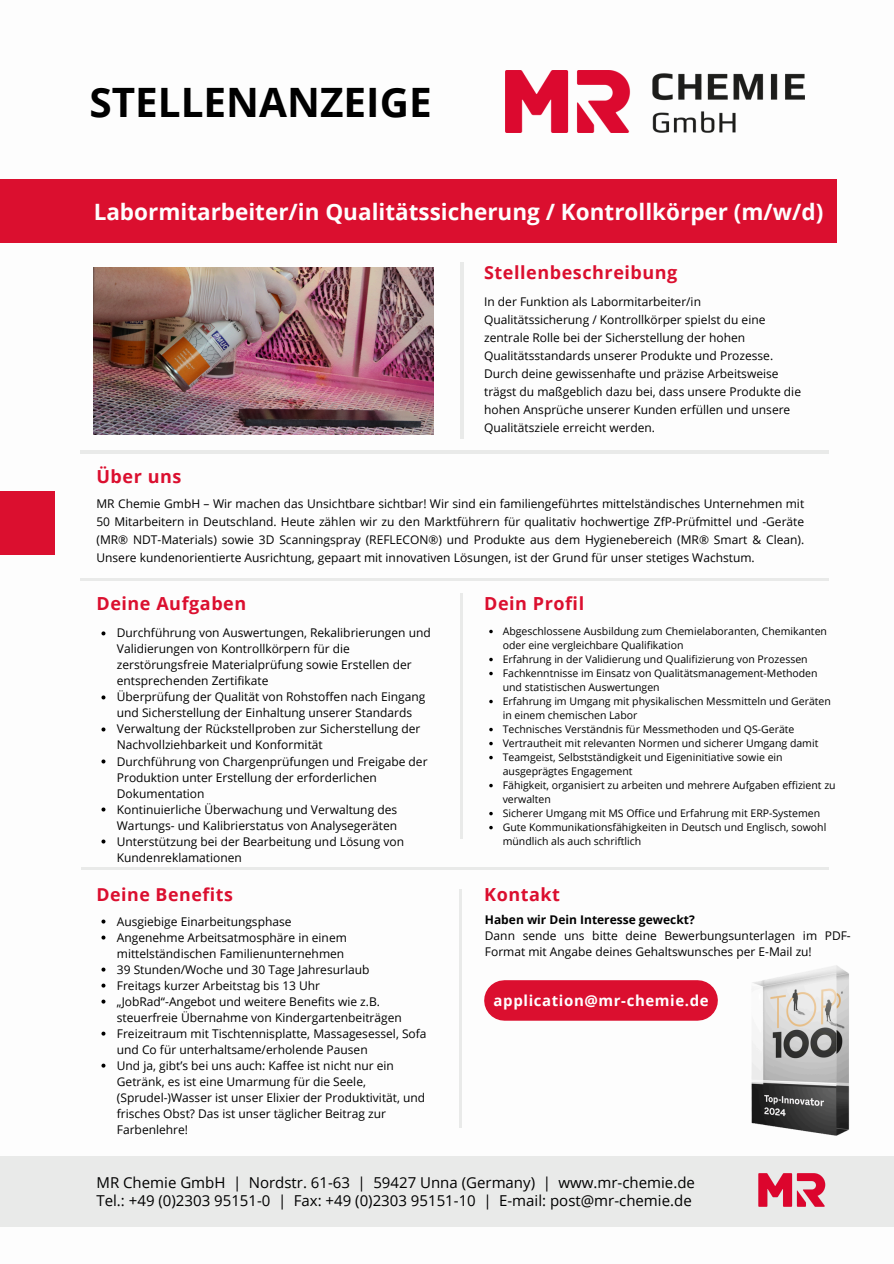
<style>
.page{position:relative;width:894px;height:1264px;background:#fff}
.page>*{position:absolute;margin:0;border:0;box-sizing:border-box;transform-origin:0 0}
.t1{font:700 40.5px "Open Sans";color:#000}
.t2{font:700 22.5px "Open Sans";color:#fefefe}
.t3{font:700 18px "Open Sans";letter-spacing:.03em;color:#db0f2f}
.t4{font:700 17.85px "Open Sans";letter-spacing:.03em;color:#db0f2f}
.t5{font:15px/18px "Open Sans";color:#000}
.t6{font:700 15px "Open Sans";letter-spacing:.04em;color:#fff}
.t7{font:12px/16px "Open Sans";color:#000}
.t8{font:10.5px/14px "Open Sans";color:#000}
.s1{font-weight:700}
</style>
<div class="page">
<hr style="left:81px;top:451px;width:747px;height:2px;background:#e9eae9">
<hr style="left:460px;top:262px;width:3px;height:176px;background:#e9eae9">
<div style="left:0;top:1156px;width:893px;height:71px;background:#e9eae9"></div>
<img style="left:94px;top:267px;width:339px;height:168px">
<div style="left:0;top:179px;width:836px;height:63px;background:#db0f2f"></div>
<div style="left:0;top:491px;width:55px;height:64px;background:#db0f2f"></div>
<hr style="left:81px;top:578px;width:747px;height:2px;background:#e9eae9">
<hr style="left:460px;top:593px;width:2px;height:245px;background:#e9eae9">
<hr style="left:82px;top:867px;width:746px;height:2px;background:#e9eae9">
<hr style="left:459px;top:889px;width:2px;height:238px;background:#e9eae9">
<img style="left:696px;top:965px;width:154px;height:171px">
<img style="left:758px;top:1173px;width:68px;height:34px">
<img style="left:505px;top:71px;width:298px;height:62px">
<svg style="left:101px;top:919px;width:4px;height:4px"></svg>
<svg style="left:101px;top:935px;width:4px;height:4px"></svg>
<svg style="left:101px;top:967px;width:4px;height:4px"></svg>
<svg style="left:101px;top:983px;width:4px;height:4px"></svg>
<svg style="left:101px;top:999px;width:4px;height:4px"></svg>
<svg style="left:101px;top:1031px;width:4px;height:4px"></svg>
<svg style="left:101px;top:1063px;width:4px;height:4px"></svg>
<div style="left:504px;top:980px;width:193px;height:40px;background:#db0f2f"></div>
<svg style="left:101px;top:631px;width:4px;height:4px"></svg>
<svg style="left:101px;top:695px;width:4px;height:4px"></svg>
<svg style="left:101px;top:727px;width:4px;height:4px"></svg>
<svg style="left:101px;top:759px;width:4px;height:4px"></svg>
<svg style="left:101px;top:807px;width:4px;height:4px"></svg>
<svg style="left:101px;top:839px;width:4px;height:4px"></svg>
<p class="t1" style="left:89px;top:73px;width:344px">STELLENANZEIGE</p>
<h3 class="t2" style="left:94px;top:196px;width:731px">Labormitarbeiter/in Qualitätssicherung / Kontrollkörper (m/w/d)</h3>
<p class="t3" style="left:96px;top:464px;width:86px">Über uns</p>
<p class="t3" style="left:484px;top:260px;width:195px">Stellenbeschreibung</p>
<p class="t7" style="left:484px;top:292px;width:318px;line-height:18px">In der Funktion als Labormitarbeiter/in Qualitätssicherung / Kontrollkörper spielst du eine zentrale Rolle bei der Sicherstellung der hohen Qualitätsstandards unserer Produkte und Prozesse.<br>Durch deine gewissenhafte und präzise Arbeitsweise trägst du maßgeblich dazu bei, dass unsere Produkte die hohen Ansprüche unserer Kunden erfüllen und unsere Qualitätsziele erreicht werden.</p>
<p class="t7" style="left:96px;top:494px;width:709px;line-height:18px;text-align:justify">MR Chemie GmbH – Wir machen das Unsichtbare sichtbar! Wir sind ein familiengeführtes mittelständisches Unternehmen mit 50 Mitarbeitern in Deutschland. Heute zählen wir zu den Marktführern für qualitativ hochwertige ZfP-Prüfmittel und -Geräte (MR® NDT-Materials) sowie 3D Scanningspray (REFLECON®) und Produkte aus dem Hygienebereich (MR® Smart &amp; Clean).<br>Unsere kundenorientierte Ausrichtung, gepaart mit innovativen Lösungen, ist der Grund für unser stetiges Wachstum.</p>
<h6 class="t3" style="left:96px;top:591px;width:151px">Deine Aufgaben</h6>
<p class="t7" style="left:117px;top:624px;width:315px">Durchführung von Auswertungen, Rekalibrierungen und Validierungen von Kontrollkörpern für die zerstörungsfreie Materialprüfung sowie Erstellen der entsprechenden Zertifikate</p>
<p class="t7" style="left:117px;top:688px;width:310px">Überprüfung der Qualität von Rohstoffen nach Eingang und Sicherstellung der Einhaltung unserer Standards</p>
<p class="t7" style="left:117px;top:720px;width:305px">Verwaltung der Rückstellproben zur Sicherstellung der<br>Nachvollziehbarkeit und Konformität</p>
<p class="t7" style="left:117px;top:752px;width:312px">Durchführung von Chargenprüfungen und Freigabe der<br>Produktion unter Erstellung der erforderlichen<br>Dokumentation</p>
<p class="t7" style="left:117px;top:800px;width:282px">Kontinuierliche Überwachung und Verwaltung des<br>Wartungs- und Kalibrierstatus von Analysegeräten</p>
<h3 class="t7" style="left:117px;top:832px;width:288px">Unterstützung bei der Bearbeitung und Lösung von<br>Kundenreklamationen</h3>
<h1 class="t4" style="left:96px;top:881px;width:138px">Deine Benefits</h1>
<p class="t7" style="left:117px;top:912px;width:176px">Ausgiebige Einarbeitungsphase</p>
<h2 class="t7" style="left:117px;top:928px;width:231px">Angenehme Arbeitsatmosphäre in einem mittelständischen Familienunternehmen</h2>
<p class="t7" style="left:117px;top:960px;width:254px">39 Stunden/Woche und 30 Tage Jahresurlaub</p>
<h3 class="t7" style="left:117px;top:976px;width:205px">Freitags kurzer Arbeitstag bis 13 Uhr</h3>
<p class="t7" style="left:117px;top:992px;width:286px">„JobRad“-Angebot und weitere Benefits wie z.B. steuerfreie Übernahme von Kindergartenbeiträgen</p>
<h3 class="t7" style="left:117px;top:1024px;width:311px">Freizeitraum mit Tischtennisplatte, Massagesessel, Sofa und Co für unterhaltsame/erholende Pausen</h3>
<h6 class="t7" style="left:117px;top:1056px;width:310px">Und ja, gibt’s bei uns auch: Kaffee ist nicht nur ein Getränk, es ist eine Umarmung für die Seele, (Sprudel-)Wasser ist unser Elixier der Produktivität, und frisches Obst? Das ist unser täglicher Beitrag zur Farbenlehre!</h6>
<p class="t3" style="left:484px;top:591px;width:101px">Dein Profil</p>
<h3 class="t8" style="left:502px;top:624px;width:326px">Abgeschlossene Ausbildung zum Chemielaboranten, Chemikanten oder eine vergleichbare Qualifikation</h3>
<h3 class="t8" style="left:502px;top:652px;width:306px">Erfahrung in der Validierung und Qualifizierung von Prozessen</h3>
<p class="t8" style="left:502px;top:666px;width:316px">Fachkenntnisse im Einsatz von Qualitätsmanagement-Methoden und statistischen Auswertungen</p>
<p class="t8" style="left:502px;top:694px;width:329px">Erfahrung im Umgang mit physikalischen Messmitteln und Geräten in einem chemischen Labor</p>
<p class="t8" style="left:502px;top:722px;width:293px">Technisches Verständnis für Messmethoden und QS-Geräte</p>
<p class="t8" style="left:502px;top:736px;width:317px">Vertrautheit mit relevanten Normen und sicherer Umgang damit</p>
<p class="t8" style="left:502px;top:750px;width:281px">Teamgeist, Selbstständigkeit und Eigeninitiative sowie ein ausgeprägtes Engagement</p>
<p class="t8" style="left:502px;top:778px;width:334px">Fähigkeit, organisiert zu arbeiten und mehrere Aufgaben effizient zu verwalten</p>
<p class="t8" style="left:502px;top:806px;width:319px">Sicherer Umgang mit MS Office und Erfahrung mit ERP-Systemen</p>
<p class="t8" style="left:502px;top:820px;width:325px">Gute Kommunikationsfähigkeiten in Deutsch und Englisch, sowohl mündlich als auch schriftlich</p>
<p class="t3" style="left:484px;top:881px;width:77px">Kontakt</p>
<p class="t7" style="left:484px;top:910px;width:367px"><span class="s1">Haben wir Dein Interesse geweckt?<br></span>Dann sende uns bitte deine Bewerbungsunterlagen im PDF-<br>Format mit Angabe deines Gehaltswunsches per E-Mail zu!</p>
<p class="t6" style="left:493px;top:990px;width:216px">application@mr-chemie.de</p>
<p class="t5" style="left:96px;top:1173px;width:599px">MR Chemie GmbH | Nordstr. 61-63 | 59427 Unna (Germany) | www.mr-chemie.de<br>Tel.: +49 (0)2303 95151-0 | Fax: +49 (0)2303 95151-10 | E-mail: post@mr-chemie.de</p>
</div>
